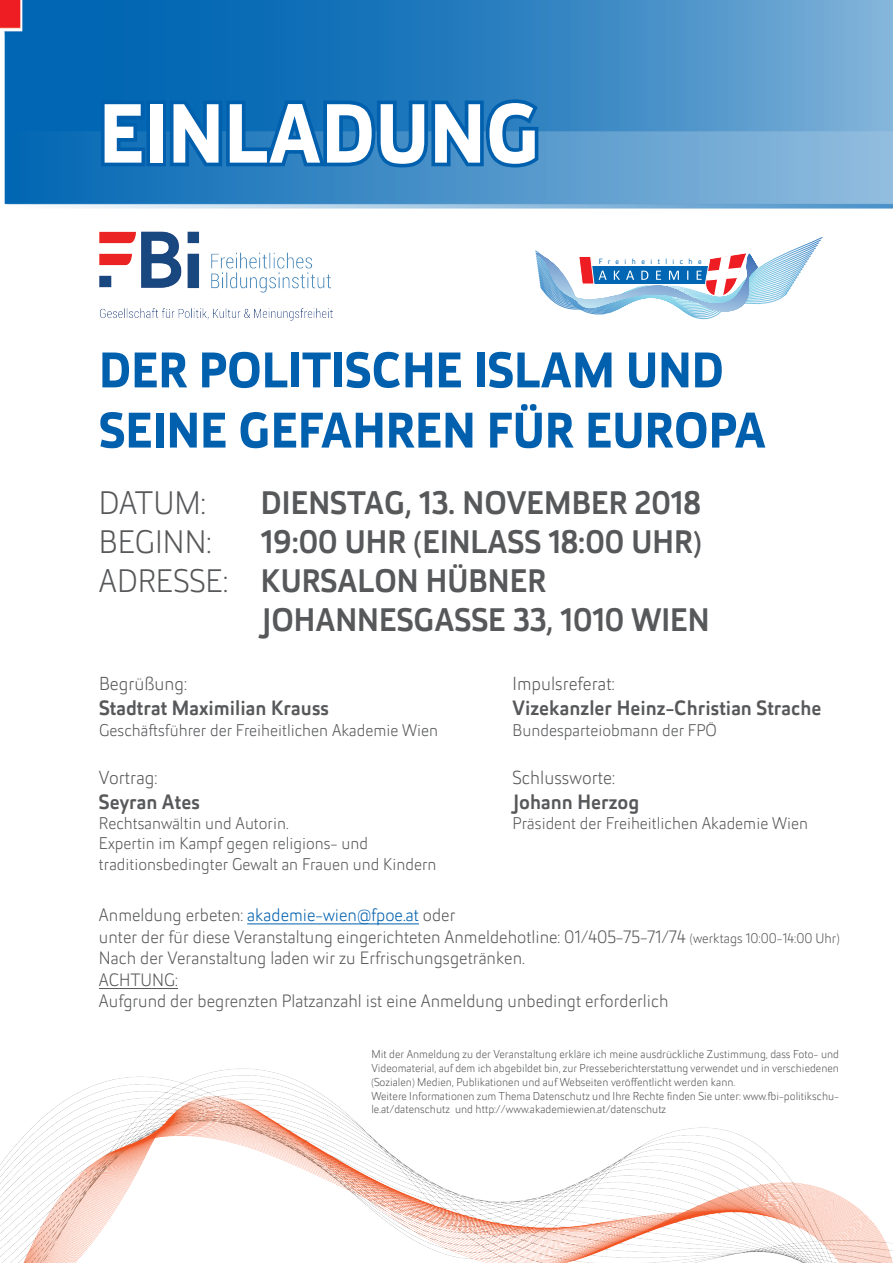
<style>
.page{position:relative;width:893px;height:1263px;background:#fff}
.page>*{position:absolute;margin:0;border:0;box-sizing:border-box;transform-origin:0 0}
.t1{font:700 84px "Helia Core W01";color:#fff}
.t2{font:700 50.1px "Helia Core W01";color:#0160ae}
.t3{font:500 32.7px "Helia Core W01";color:#57585a}
.t4{font:300 32.7px "Helia Core W01";color:#57585a}
.t5{font:500 20.85px "Helia Core W01";color:#57585a}
.t6{font:300 18.9px "Helia Core W01";color:#57585a}
.t7{font:300 18px "Helia Core W01";color:#57585a}
.t8{font:300 16.95px "Helia Core W01";color:#57585a}
.t9{font:300 11.55px/13.8px "Helia Core W01";color:#57585a;text-align:justify}
.t10{font:7.65px "Helia Core W01";letter-spacing:.705em;color:#0166b3}
.s1{font-weight:300}
.s2{color:#0160ae}
.s3{font-size:13.95px}
</style>
<div class="page">
<img style="left:0;top:1068px;width:893px;height:195px">
<img style="left:0;top:0;width:893px;height:232px">
<svg style="left:535px;top:237px;width:288px;height:83px"></svg>
<img style="left:99px;top:232px;width:233px;height:88px">
<hr style="left:247px;top:923px;width:172px;height:1px;background:#0160ae">
<hr style="left:99px;top:988px;width:79px;height:1px;background:#57585a">
<svg style="left:97px;top:97px;width:52px;height:73px;background:#0565b1"></svg>
<div style="left:146px;top:101px;width:20px;height:65px;border:7px solid #0160ae"></div>
<svg style="left:166px;top:94px;width:377px;height:78px;background:#156fb6"></svg>
<div style="left:389px;top:1074px;width:241px;height:54px;background:#fff"></div>
<p class="t1" style="left:99px;top:82px;width:443px">EINLADUNG</p>
<p class="t10" style="left:599px;top:257px;width:105px">Freiheitliche</p>
<p class="t2" style="left:99px;top:339px;width:626px">DER POLITISCHE ISLAM UND</p>
<p class="t2" style="left:99px;top:399px;width:668px">SEINE GEFAHREN FÜR EUROPA</p>
<p class="t4" style="left:99px;top:484px;width:108px">DATUM:</p>
<p class="t3" style="left:261px;top:483px;width:441px">DIENSTAG, 13. NOVEMBER 2018</p>
<p class="t4" style="left:99px;top:524px;width:114px">BEGINN:</p>
<p class="t3" style="left:261px;top:522px;width:442px">19:00 UHR (EINLASS 18:00 UHR)</p>
<p class="t3" style="left:99px;top:561px;width:449px"><span class="s1">ADRESSE:</span> KURSALON HÜBNER</p>
<p class="t3" style="left:261px;top:600px;width:450px">JOHANNESGASSE 33, 1010 WIEN</p>
<p class="t6" style="left:99px;top:673px;width:90px">Begrüßung:</p>
<p class="t5" style="left:99px;top:696px;width:232px">Stadtrat Maximilian Krauss</p>
<p class="t8" style="left:99px;top:721px;width:341px">Geschäftsführer der Freiheitlichen Akademie Wien</p>
<p class="t6" style="left:99px;top:767px;width:60px">Vortrag:</p>
<p class="t5" style="left:99px;top:789px;width:102px">Seyran Ates</p>
<p class="t8" style="left:99px;top:814px;width:191px">Rechtsanwältin und Autorin.</p>
<p class="t8" style="left:99px;top:834px;width:271px">Expertin im Kampf gegen religions- und</p>
<p class="t8" style="left:99px;top:855px;width:339px">traditionsbedingter Gewalt an Frauen und Kindern</p>
<p class="t6" style="left:513px;top:673px;width:104px">Impulsreferat:</p>
<p class="t5" style="left:513px;top:696px;width:310px">Vizekanzler Heinz-Christian Strache</p>
<p class="t8" style="left:513px;top:721px;width:206px">Bundesparteiobmann der FPÖ</p>
<p class="t6" style="left:513px;top:767px;width:104px">Schlussworte:</p>
<p class="t5" style="left:513px;top:789px;width:128px">Johann Herzog</p>
<p class="t8" style="left:513px;top:814px;width:297px">Präsident der Freiheitlichen Akademie Wien</p>
<p class="t7" style="left:99px;top:905px;width:358px">Anmeldung erbeten: <span class="s2">akademie-wien@fpoe.at</span> oder</p>
<p class="t7" style="left:99px;top:927px;width:742px">unter der für diese Veranstaltung eingerichteten Anmeldehotline: 01/405-75-71/74 <span class="s3">(werktags 10:00-14:00 Uhr)</span></p>
<p class="t7" style="left:99px;top:948px;width:427px">Nach der Veranstaltung laden wir zu Erfrischungsgetränken.</p>
<p class="t7" style="left:99px;top:970px;width:81px">ACHTUNG:</p>
<p class="t7" style="left:99px;top:991px;width:571px">Aufgrund der begrenzten Platzanzahl ist eine Anmeldung unbedingt erforderlich</p>
<p class="t9" style="left:371px;top:1047px;width:469px">Mit der Anmeldung zu der Veranstaltung erkläre ich meine ausdrückliche Zustimmung, dass Foto- und Videomaterial, auf dem ich abgebildet bin, zur Presseberichterstattung verwendet und in verschiedenen (Sozialen) Medien, Publikationen und auf Webseiten veröffentlicht werden kann.</p>
<p class="t9" style="left:371px;top:1089px;width:469px">Weitere Informationen zum Thema Datenschutz und Ihre Rechte finden Sie unter: www.fbi-politikschu&shy;le.at/datenschutz und http://www.akademiewien.at/datenschutz</p>
</div>
